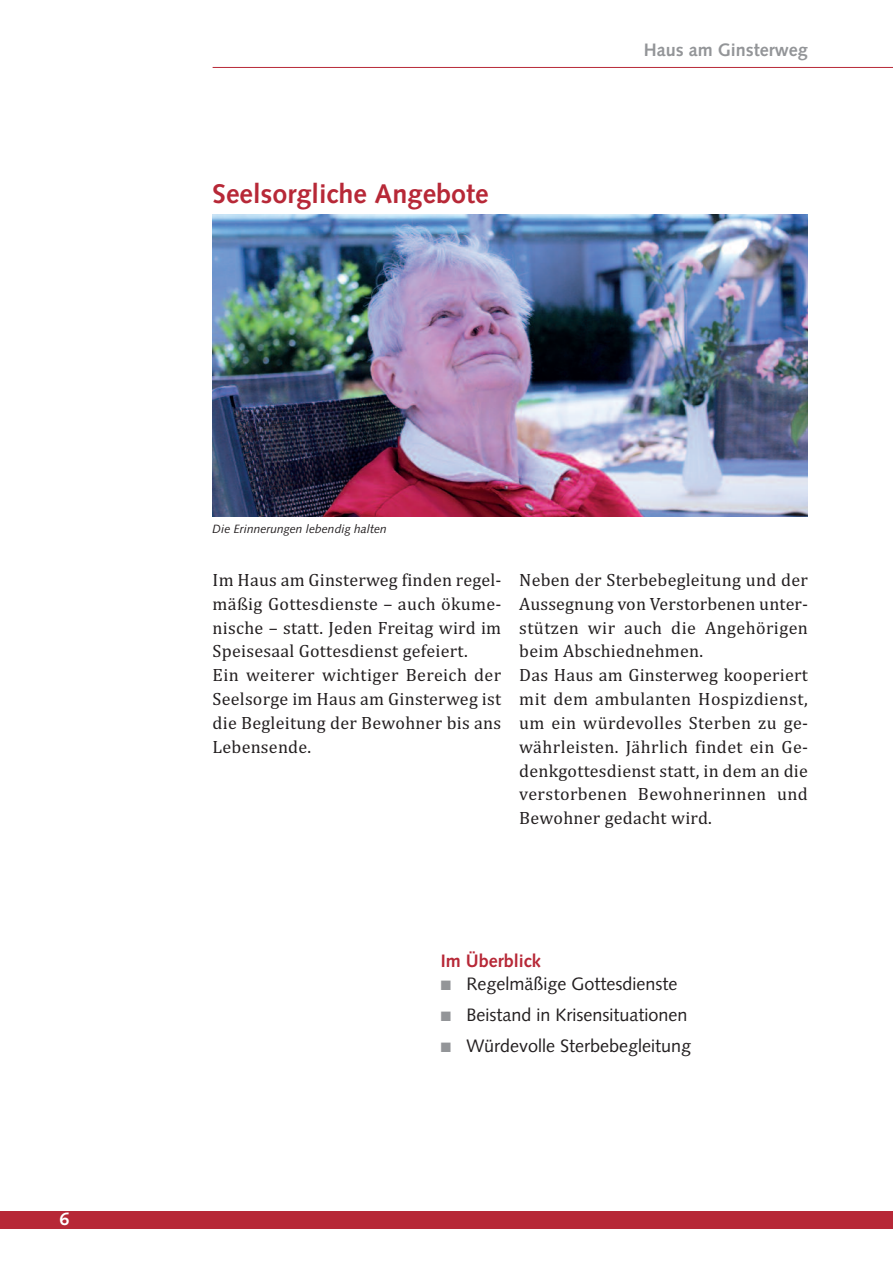
<style>
.page{position:relative;width:893px;height:1263px;background:#fff}
.page>*{position:absolute;margin:0;border:0;box-sizing:border-box;transform-origin:0 0}
.t1{font:700 27px "Syntax Com";color:#b72837}
.t2{font:18px/23.9px "Cambria";letter-spacing:.015em;color:#231f20}
.t3{font:18px "Syntax Com";color:#231f20}
.t4{font:700 18px "Syntax Com";color:#939598}
.t5{font:700 18px "Syntax Com";color:#b72837}
.t6{font:700 18px "Syntax Com";color:#fff}
.t7{font:italic 12px "Syntax Com";color:#231f20}
.s1{color:#939598}
</style>
<div class="page">
<div style="left:0;top:1212px;width:893px;height:17px;background:#b72837"></div>
<hr style="left:213px;top:67px;width:680px;height:1px;background:#b72837">
<img style="left:213px;top:214px;width:595px;height:303px">
<p class="t6" style="left:60px;top:1208px;width:12px">6</p>
<h1 class="t1" style="left:213px;top:178px;width:278px">Seelsorgliche Angebote</h1>
<p class="t4" style="left:644px;top:39px;width:165px">Haus am Ginsterweg</p>
<p class="t7" style="left:213px;top:522px;width:176px">Die Erinnerungen lebendig halten</p>
<p class="t2" style="left:213px;top:568px;width:290px">Im Haus am Ginsterweg finden regel&shy;mäßig Gottesdienste – auch ökume&shy;nische – statt. Jeden Freitag wird im<br>Speisesaal Gottesdienst gefeiert.<br>Ein weiterer wichtiger Bereich der<br>Seelsorge im Haus am Ginsterweg ist die Begleitung der Bewohner bis ans<br>Lebensende.</p>
<p class="t2" style="left:519px;top:568px;width:290px">Neben der Sterbebegleitung und der<br>Aussegnung von Verstorbenen unter&shy;stützen wir auch die Angehörigen beim Abschiednehmen.<br>Das Haus am Ginsterweg kooperiert mit dem ambulanten Hospizdienst, um ein würdevolles Sterben zu ge&shy;währleisten. Jährlich findet ein Ge&shy;denkgottesdienst statt, in dem an die verstorbenen Bewohnerinnen und<br>Bewohner gedacht wird.</p>
<p class="t5" style="left:441px;top:950px;width:102px">Im Überblick</p>
<p class="t3" style="left:441px;top:973px;width:238px"><span class="s1">■</span> Regelmäßige Gottesdienste</p>
<p class="t3" style="left:441px;top:1004px;width:248px"><span class="s1">■</span> Beistand in Krisensituationen</p>
<p class="t3" style="left:441px;top:1035px;width:252px"><span class="s1">■</span> Würdevolle Sterbebegleitung</p>
</div>
